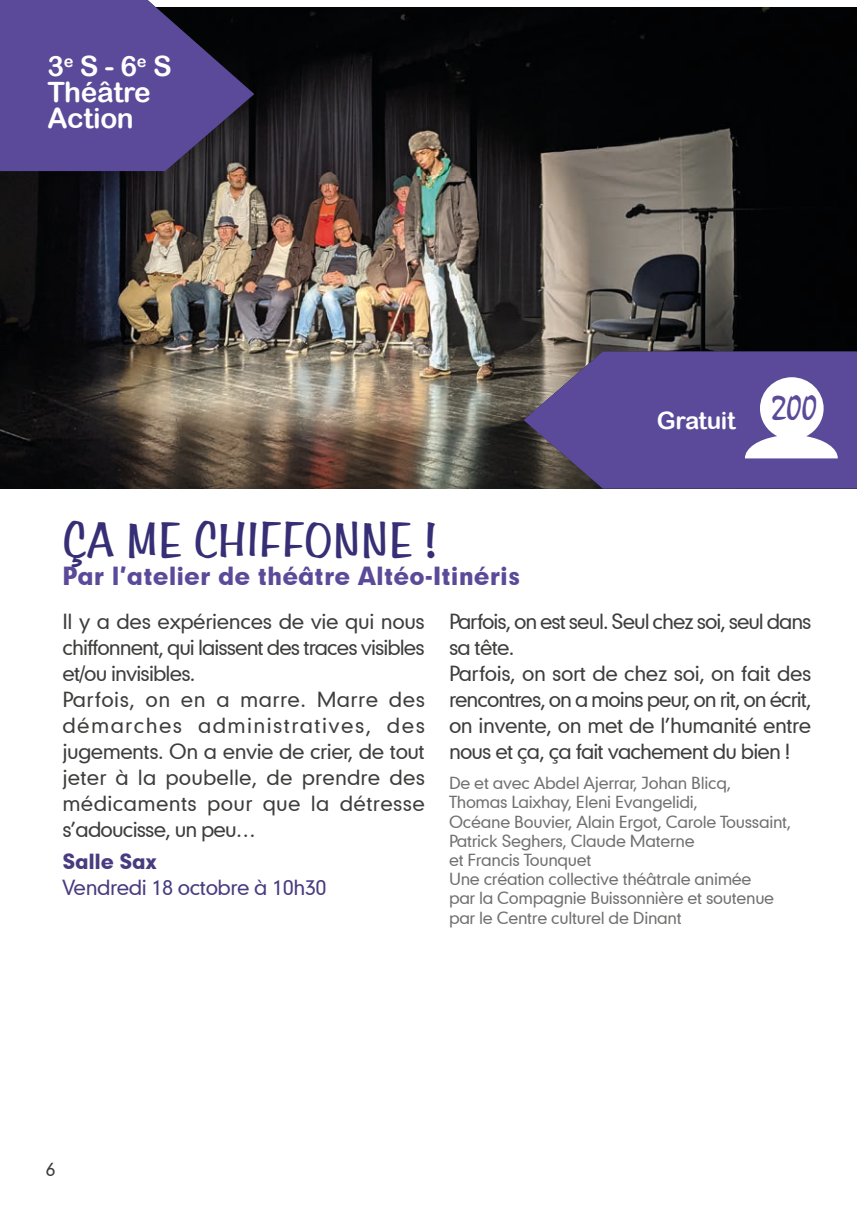
<style>
.page{position:relative;width:857px;height:1225px;background:#fff}
.page>*{position:absolute;margin:0;border:0;box-sizing:border-box;transform-origin:0 0}
.t1{font:48px "Benguiat Frisky";color:#372f76}
.t2{font:34px "Mystical";color:#5b4a99}
.t3{font:28px/26px "Arial Rounded MT Bold";letter-spacing:-.015em;color:#fff}
.t4{font:24px "Geometric 706 BT Black B";color:#5b4a99}
.t5{font:24px "Arial Rounded MT Bold";letter-spacing:-.015em;color:#fff}
.t6{font:20px/26px "Geometric 706 BT Medium B";letter-spacing:-.03em;color:#3d3d3c}
.t7{font:20px "Geometric 706 BT Medium B";letter-spacing:-.025em;color:#483b7f}
.t8{font:20px "Geometric 706 BT Black B";letter-spacing:-.015em;color:#483b7f}
.t9{font:18px "Geometric 706 BT Medium B";color:#3d3d3c}
.t10{font:16px/19.2px "Geometric 706 BT Medium B";letter-spacing:-.02em;color:#70706f}
</style>
<div class="page">
<img style="left:0;top:7px;width:856px;height:482px">
<svg style="left:523px;top:351px;width:333px;height:138px;background:#5b4b8c"></svg>
<svg style="left:0;top:0;width:254px;height:171px;background:#514383"></svg>
<svg style="left:744px;top:377px;width:93px;height:81px"></svg>
<h3 class="t3" style="left:47px;top:53px;width:126px">3<sup>e</sup> S - 6<sup>e</sup> S<br>Théâtre<br>Action</h3>
<h1 class="t1" style="left:62px;top:510px;width:376px">ÇA ME CHIFFONNE !</h1>
<p class="t4" style="left:62px;top:560px;width:459px">Par l’atelier de théâtre Altéo-Itinéris</p>
<p class="t5" style="left:656px;top:406px;width:80px">Gratuit</p>
<h2 class="t2" style="left:771px;top:388px;width:47px">200</h2>
<p class="t6" style="left:62px;top:608px;width:364px">Il y a des expériences de vie qui nous chiffonnent, qui laissent des traces visibles et/ou invisibles.<br>Parfois, on en a marre. Marre des démarches administratives, des jugements. On a envie de crier, de tout jeter à la poubelle, de prendre des médicaments pour que la détresse s’adoucisse, un peu…</p>
<p class="t6" style="left:449px;top:608px;width:364px">Parfois, on est seul. Seul chez soi, seul dans sa tête.<br>Parfois, on sort de chez soi, on fait des rencontres, on a moins peur, on rit, on écrit, on invente, on met de l’humanité entre nous et ça, ça fait vachement du bien !</p>
<p class="t10" style="left:449px;top:773px;width:344px">De et avec Abdel Ajerrar, Johan Blicq, Thomas Laixhay, Eleni Evangelidi,<br>Océane Bouvier, Alain Ergot, Carole Toussaint, Patrick Seghers, Claude Materne<br>et Francis Tounquet<br>Une création collective théâtrale animée<br>par la Compagnie Buissonnière et soutenue par le Centre culturel de Dinant</p>
<p class="t8" style="left:62px;top:847px;width:96px">Salle Sax</p>
<p class="t7" style="left:62px;top:874px;width:265px">Vendredi 18 octobre à 10h30</p>
<p class="t9" style="left:45px;top:1157px;width:12px">6</p>
</div>
